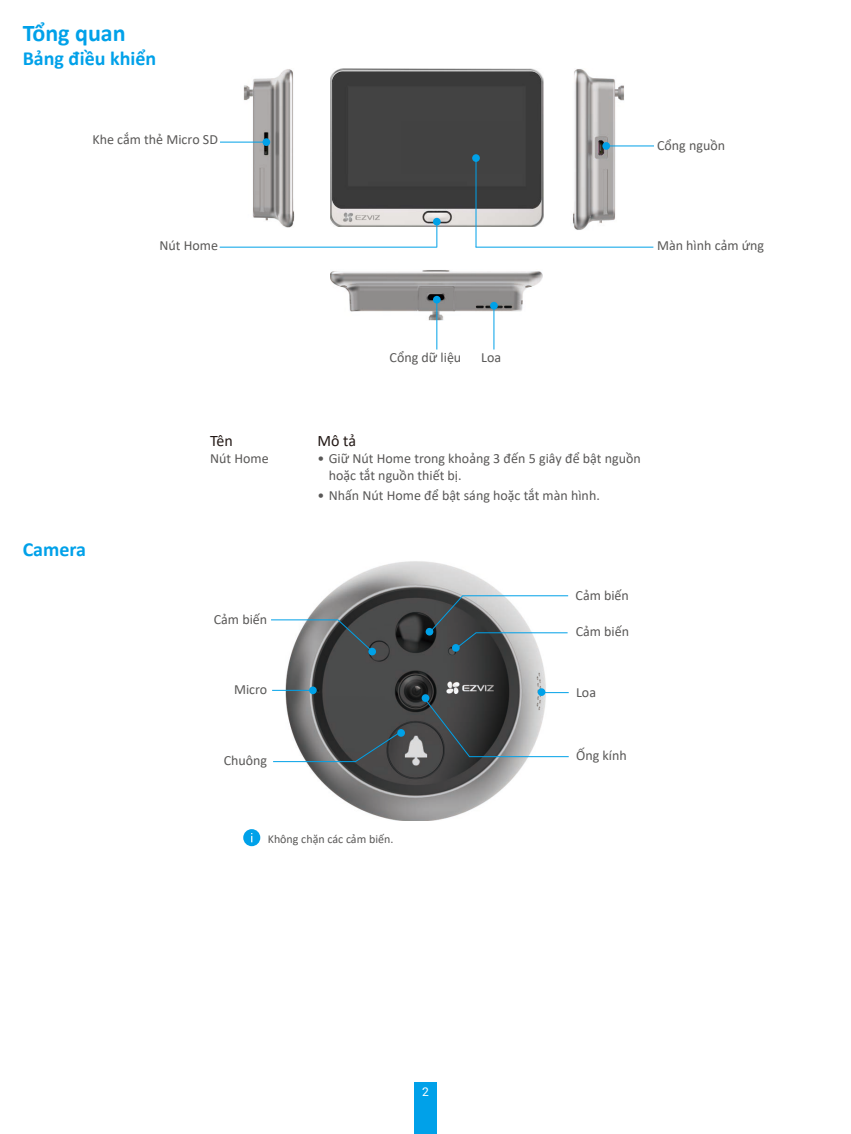
<style>
.page{position:relative;width:851px;height:1134px;background:#fff}
.page>*{position:absolute;margin:0;border:0;box-sizing:border-box;transform-origin:0 0}
.t1{font:700 24px "Calibri";color:#00a1e9}
.t2{font:700 20px "Calibri";color:#00a1e9}
.t3{font:16px "Calibri";letter-spacing:-.005em;color:#231916}
.t4{font:14px/16.8px "Calibri";color:#595857}
.t5{font:12px "Calibri";color:#595857}
.t6{font:12px "Roboto";color:#fff}
</style>
<div class="page">
<div style="left:414px;top:1083px;width:23px;height:51px;background:#00a1e9"></div>
<img style="left:241px;top:69px;width:54px;height:159px">
<img style="left:572px;top:69px;width:52px;height:161px">
<img style="left:330px;top:270px;width:212px;height:50px">
<img style="left:330px;top:69px;width:213px;height:158px">
<hr style="left:608px;top:145px;width:46px;height:1px;background:#00a1e8">
<div style="left:602px;top:142px;width:8px;height:8px;background:#00a1e8;border-radius:50%"></div>
<svg style="left:436px;top:226px;width:1px;height:21px"></svg>
<hr style="left:475px;top:161px;width:1px;height:86px;background:#00a1e8">
<div style="left:433px;top:218px;width:7px;height:8px;background:#00a1e8;border-radius:50%"></div>
<div style="left:472px;top:154px;width:8px;height:8px;background:#00a1e8;border-radius:50%"></div>
<hr style="left:436px;top:302px;width:1px;height:47px;background:#00a1e8">
<div style="left:433px;top:296px;width:7px;height:8px;background:#00a1e8;border-radius:50%"></div>
<hr style="left:493px;top:308px;width:1px;height:41px;background:#00a1e8">
<div style="left:490px;top:302px;width:7px;height:8px;background:#00a1e8;border-radius:50%"></div>
<hr style="left:220px;top:142px;width:44px;height:1px;background:#00a1e8">
<div style="left:262px;top:138px;width:8px;height:8px;background:#00a1e8;border-radius:50%"></div>
<hr style="left:220px;top:247px;width:216px;height:1px;background:#00a1e8">
<hr style="left:475px;top:247px;width:178px;height:1px;background:#00a1e8">
<img style="left:285px;top:561px;width:261px;height:260px">
<svg style="left:425px;top:628px;width:8px;height:8px"></svg>
<div style="left:421px;top:694px;width:8px;height:8px;background:#00a1e8;border-radius:50%"></div>
<svg style="left:545px;top:692px;width:23px;height:1px"></svg>
<div style="left:537px;top:688px;width:8px;height:8px;background:#00a1e8;border-radius:50%"></div>
<div style="left:452px;top:644px;width:7px;height:8px;background:#00a1e8;border-radius:50%"></div>
<svg style="left:425px;top:699px;width:144px;height:59px"></svg>
<div style="left:368px;top:648px;width:8px;height:7px;background:#00a1e8;border-radius:50%"></div>
<hr style="left:272px;top:690px;width:39px;height:1px;background:#00a1e8">
<div style="left:309px;top:686px;width:8px;height:8px;background:#00a1e8;border-radius:50%"></div>
<svg style="left:271px;top:619px;width:101px;height:32px"></svg>
<div style="left:397px;top:729px;width:8px;height:8px;background:#00a1e8;border-radius:50%"></div>
<svg style="left:273px;top:732px;width:127px;height:31px"></svg>
<svg style="left:430px;top:595px;width:139px;height:54px"></svg>
<div style="left:243px;top:829px;width:17px;height:17px;background:#00a1e9;border-radius:50%"></div>
<h1 class="t1" style="left:23px;top:16px;width:104px">Tổng quan</h1>
<h2 class="t2" style="left:23px;top:44px;width:135px">Bảng điều khiển</h2>
<p class="t4" style="left:92px;top:130px;width:127px">Khe cắm thẻ Micro SD</p>
<p class="t4" style="left:159px;top:237px;width:60px">Nút Home</p>
<p class="t4" style="left:657px;top:136px;width:69px">Cổng nguồn</p>
<p class="t4" style="left:657px;top:236px;width:108px">Màn hình cảm ứng</p>
<h2 class="t2" style="left:23px;top:535px;width:65px">Camera</h2>
<p class="t4" style="left:389px;top:349px;width:73px">Cổng dữ liệu</p>
<p class="t4" style="left:481px;top:349px;width:21px">Loa</p>
<p class="t3" style="left:210px;top:430px;width:24px">Tên</p>
<p class="t3" style="left:317px;top:430px;width:40px">Mô tả</p>
<p class="t4" style="left:210px;top:450px;width:60px">Nút Home</p>
<p class="t4" style="left:329px;top:450px;width:313px;text-indent:-11px">• Giữ Nút Home trong khoảng 3 đến 5 giây để bật nguồn hoặc tắt nguồn thiết bị.</p>
<p class="t4" style="left:317px;top:486px;width:284px">• Nhấn Nút Home để bật sáng hoặc tắt màn hình.</p>
<p class="t4" style="left:214px;top:610px;width:55px">Cảm biến</p>
<p class="t4" style="left:234px;top:681px;width:35px">Micro</p>
<p class="t4" style="left:224px;top:751px;width:45px">Chuông</p>
<p class="t5" style="left:268px;top:830px;width:127px">Không chặn các cảm biến.</p>
<p class="t4" style="left:575px;top:587px;width:55px">Cảm biến</p>
<p class="t4" style="left:575px;top:623px;width:55px">Cảm biến</p>
<p class="t4" style="left:576px;top:683px;width:21px">Loa</p>
<p class="t4" style="left:576px;top:746px;width:52px">Ống kính</p>
<p class="t6" style="left:422px;top:1084px;width:8px">2</p>
</div>
